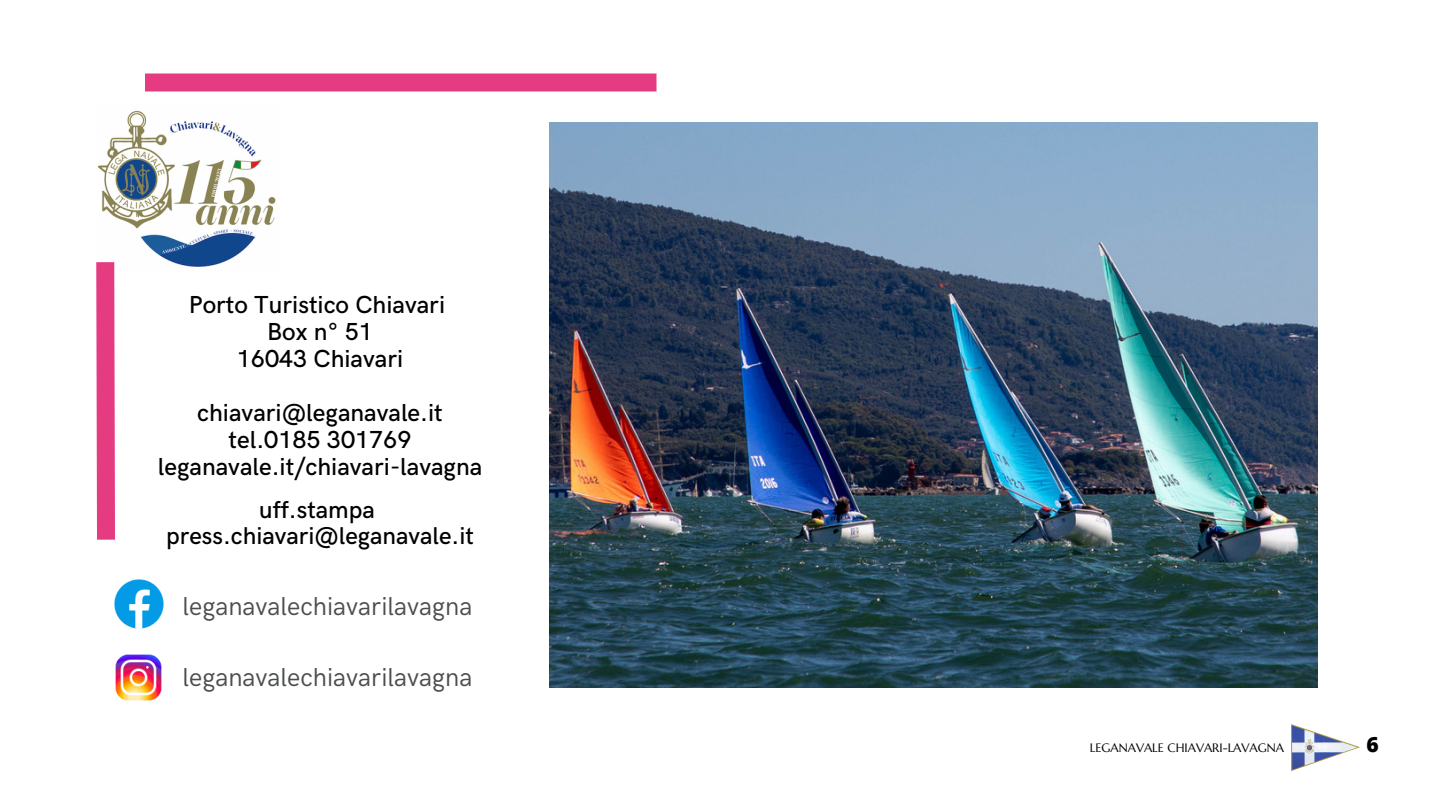
<style>
.page{position:relative;width:1440px;height:810px;background:#fff}
.page>*{position:absolute;margin:0;border:0;box-sizing:border-box;transform-origin:0 0}
.t1{font:26px "HK Grotesk";color:#4c4e4e}
.t2{font:500 24.7px "HK Grotesk";color:#000}
.t3{font:500 24.4px "HK Grotesk";color:#000}
.t4{font:800 21px "Open Sans";color:#000}
.t5{font:12.2px "Marcellus";color:#000}
</style>
<div class="page">
<img style="left:549px;top:123px;width:768px;height:564px">
<img style="left:97px;top:110px;width:179px;height:157px">
<img style="left:114px;top:579px;width:50px;height:50px">
<img style="left:115px;top:654px;width:47px;height:47px">
<img style="left:1292px;top:724px;width:67px;height:47px">
<div style="left:145px;top:73px;width:512px;height:19px;background:#e53c81"></div>
<svg style="left:96px;top:244px;width:28px;height:296px"></svg>
<p class="t2" style="left:189px;top:291px;width:258px">Porto Turistico Chiavari</p>
<p class="t2" style="left:267px;top:318px;width:107px">Box n° 51</p>
<p class="t2" style="left:237px;top:345px;width:168px">16043 Chiavari</p>
<p class="t2" style="left:197px;top:399px;width:247px">chiavari@leganavale.it</p>
<p class="t2" style="left:229px;top:426px;width:184px">tel.0185 301769</p>
<p class="t2" style="left:158px;top:453px;width:326px">leganavale.it/chiavari-lavagna</p>
<p class="t3" style="left:259px;top:496px;width:117px">uff.stampa</p>
<p class="t3" style="left:166px;top:523px;width:309px">press.chiavari@leganavale.it</p>
<p class="t1" style="left:183px;top:592px;width:291px">leganavalechiavarilavagna</p>
<p class="t1" style="left:183px;top:662px;width:291px">leganavalechiavarilavagna</p>
<p class="t5" style="left:1090px;top:740px;width:196px">LEGANAVALE CHIAVARI-LAVAGNA</p>
<p class="t4" style="left:1366px;top:730px;width:14px">6</p>
</div>
